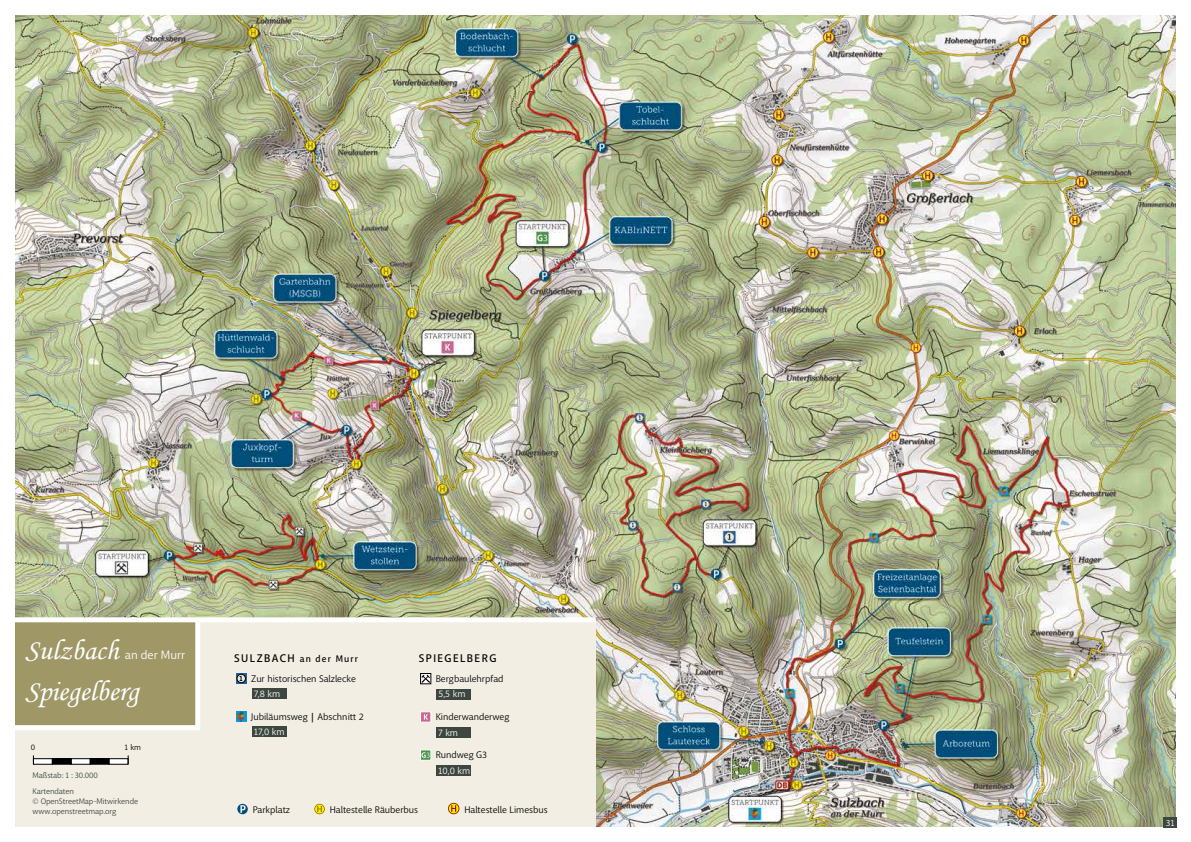
<style>
.page{position:relative;width:1191px;height:842px;background:#fff}
.page>*{position:absolute;margin:0;border:0;box-sizing:border-box;transform-origin:0 0}
.t1{font:29px "Monotype Corsiva";color:#fff}
.t2{font:12px "Macha";color:#fff}
.t3{font:500 11px "Macha";letter-spacing:.13em;color:#000}
.t4{font:9.5px/20px "Macha";color:#000;text-align:center}
.t5{font:9.5px "Macha";color:#fff}
.t6{font:9px "Macha";color:#fff}
.t7{font:8px/15.7px "Macha";letter-spacing:-.01em;color:#3d4740}
.t8{font:8px "Macha";color:#000}
.s1{font-weight:500;font-size:11px}
.s2{font-weight:500}
.s3{font-family:"Respublika FY";font-weight:700;font-size:7.5px}
.s4{font-family:"Charter ITC Bold OS"}
.s5{color:#fff}
</style>
<div class="page">
<img style="left:15px;top:15px;width:1161px;height:812px">
<div style="left:10px;top:618px;width:585px;height:215px;background:#f2eee4"></div>
<svg style="left:14px;top:616px;width:189px;height:117px"></svg>
<div style="left:12px;top:617px;width:583px;height:5px;background:#fff"></div>
<div style="left:252px;top:727px;width:34px;height:10px;background:#3d4740"></div>
<div style="left:252px;top:689px;width:34px;height:10px;background:#3d4740"></div>
<svg style="left:236px;top:673px;width:10px;height:11px"></svg>
<div style="left:237px;top:674px;width:8px;height:9px;background:#e8ecdd;border-radius:50%"></div>
<div style="left:237px;top:674px;width:9px;height:9px;border:1px solid #000;border-radius:50%"></div>
<div style="left:236px;top:711px;width:11px;height:11px;background:#009fe3"></div>
<svg style="left:237px;top:711px;width:9px;height:11px"></svg>
<div style="left:237px;top:804px;width:11px;height:10px;background:#004e79;border-radius:50%"></div>
<svg style="left:240px;top:805px;width:6px;height:8px"></svg>
<svg style="left:314px;top:804px;width:11px;height:10px"></svg>
<svg style="left:448px;top:803px;width:11px;height:11px"></svg>
<svg style="left:34px;top:758px;width:18px;height:6px"></svg>
<div style="left:52px;top:759px;width:19px;height:5px;background:#000"></div>
<div style="left:52px;top:758px;width:19px;height:6px;border:1px solid #000"></div>
<svg style="left:71px;top:758px;width:19px;height:6px"></svg>
<div style="left:90px;top:759px;width:19px;height:5px;background:#000"></div>
<div style="left:90px;top:758px;width:19px;height:6px;border:1px solid #000"></div>
<svg style="left:109px;top:758px;width:19px;height:6px"></svg>
<div style="left:436px;top:765px;width:35px;height:10px;background:#3d4740"></div>
<div style="left:436px;top:727px;width:35px;height:11px;background:#3d4740"></div>
<div style="left:436px;top:689px;width:35px;height:11px;background:#3d4740"></div>
<div style="left:420px;top:673px;width:11px;height:11px;border:1px solid #000"></div>
<svg style="left:421px;top:675px;width:9px;height:8px"></svg>
<svg style="left:420px;top:712px;width:11px;height:10px"></svg>
<svg style="left:424px;top:714px;width:4px;height:6px"></svg>
<svg style="left:420px;top:750px;width:11px;height:10px"></svg>
<svg style="left:421px;top:752px;width:8px;height:6px"></svg>
<div style="left:0;top:828px;width:1191px;height:14px;background:#fff"></div>
<div style="left:0;top:0;width:14px;height:842px;background:#fff"></div>
<div style="left:1163px;top:817px;width:13px;height:11px;background:#3d4740"></div>
<h1 class="t1" style="left:25px;top:632px;width:95px">Sulzbach</h1>
<p class="t2" style="left:125px;top:647px;width:62px">an der Murr</p>
<h1 class="t1" style="left:25px;top:673px;width:115px">Spiegelberg</h1>
<p class="t8" style="left:31px;top:742px;width:6px">0</p>
<p class="t8" style="left:125px;top:742px;width:18px">1 km</p>
<p class="t7" style="left:33px;top:768px;width:67px">Maßstab: 1 : 30.000<br>Kartendaten</p>
<p class="t7" style="left:33px;top:796px;width:107px;line-height:10px">© OpenStreetMap-Mitwirkende www.openstreetmap.org</p>
<p class="t4" style="left:234px;top:649px;width:125px"><span class="s1">SULZBACH</span> <span class="s2">an der Murr<br></span><span class="s3">1</span> Zur historischen Salzlecke</p>
<p class="t5" style="left:254px;top:688px;width:28px">7,8 km</p>
<p class="t4" style="left:251px;top:709px;width:114px;line-height:15.2px;text-align:left">Jubiläumsweg <span class="s4">|</span> Abschnitt 2<br><span class="s5">17,0 km</span></p>
<p class="t3" style="left:419px;top:651px;width:79px">SPIEGELBERG</p>
<p class="t4" style="left:436px;top:669px;width:69px">Bergbaulehrpfad</p>
<p class="t5" style="left:438px;top:688px;width:29px">5,5 km</p>
<p class="t4" style="left:436px;top:707px;width:75px">Kinderwanderweg</p>
<p class="t5" style="left:438px;top:726px;width:21px">7 km</p>
<p class="t4" style="left:436px;top:745px;width:53px">Rundweg G3</p>
<p class="t5" style="left:438px;top:764px;width:34px">10,0 km</p>
<p class="t4" style="left:253px;top:800px;width:39px">Parkplatz</p>
<p class="t4" style="left:330px;top:800px;width:90px">Haltestelle Räuberbus</p>
<p class="t4" style="left:464px;top:800px;width:85px">Haltestelle Limesbus</p>
<p class="t6" style="left:1165px;top:817px;width:10px">31</p>
</div>
